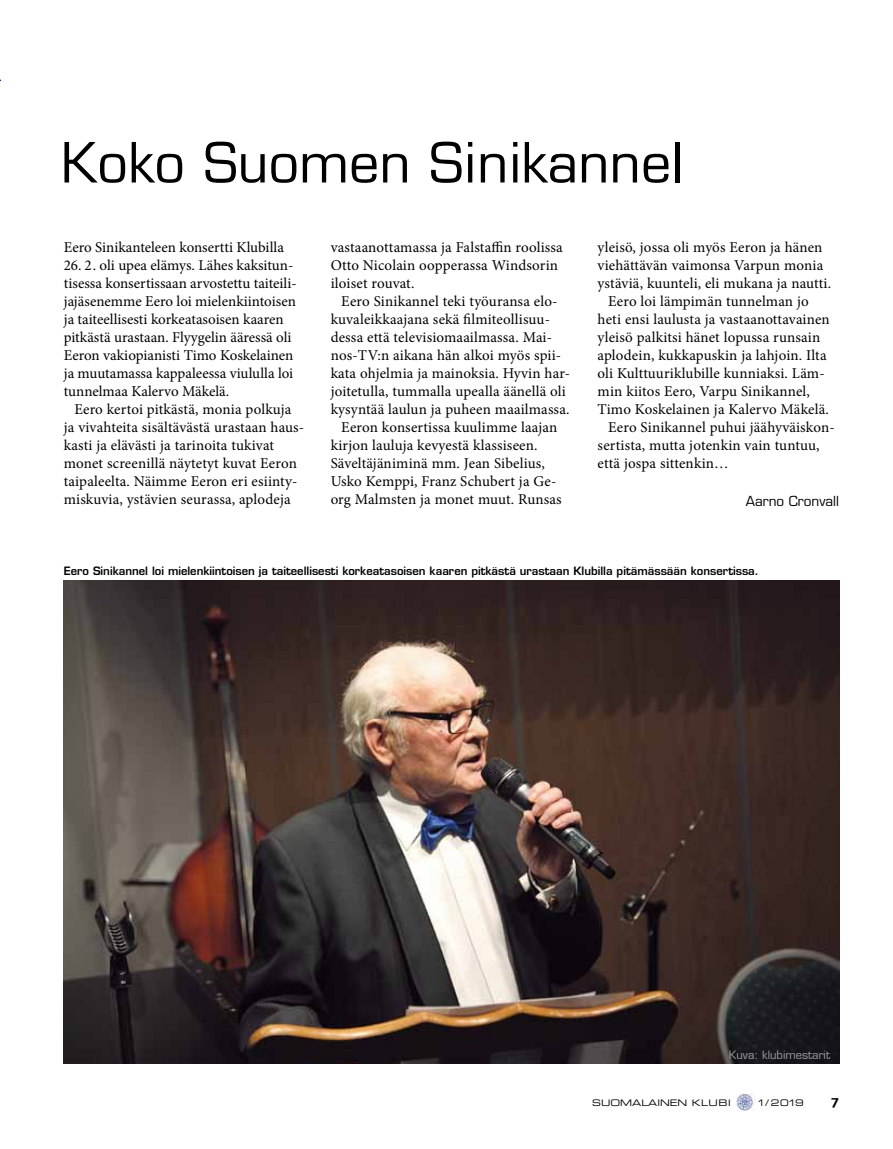
<style>
.page{position:relative;width:893px;height:1149px;background:#fff}
.page>*{position:absolute;margin:0;border:0;box-sizing:border-box;transform-origin:0 0}
.t1{font:54px "Eurostile";color:#000}
.t2{font:15px/18px "Minion Pro";letter-spacing:.005em;color:#000}
.t3{font:15px "Foundry Form Sans Bold OSF";color:#000}
.t4{font:13.5px "Eurostile";color:#000}
.t5{font:600 11.25px "Eurostile";color:#000}
.t6{font:11.25px "Eurostile";color:#9c9e9f}
.t7{font:9px "Eurostile Extended Two";color:#000}
</style>
<div class="page">
<img style="left:737px;top:1093px;width:17px;height:17px">
<img style="left:64px;top:580px;width:775px;height:483px">
<h1 class="t1" style="left:61px;top:130px;width:624px">Koko Suomen Sinikannel</h1>
<p class="t2" style="left:64px;top:238px;width:222px">Eero Sinikanteleen konsertti Klubilla</p>
<p class="t2" style="left:64px;top:256px;width:235px">26. 2. oli upea elämys. Lähes kaksitun&shy;tisessa konsertissaan arvostettu taiteili&shy;jajäsenemme Eero loi mielenkiintoisen ja taiteellisesti korkeatasoisen kaaren pitkästä urastaan. Flyygelin ääressä oli Eeron vakiopianisti Timo Koskelainen ja muutamassa kappaleessa viululla loi tunnelmaa Kalervo Mäkelä.</p>
<p class="t2" style="left:64px;top:400px;width:242px;text-indent:11px">Eero kertoi pitkästä, monia polkuja ja vivahteita sisältävästä urastaan haus&shy;kasti ja elävästi ja tarinoita tukivat monet screenillä näytetyt kuvat Eeron taipaleelta. Näimme Eeron eri esiinty&shy;miskuvia, ystävien seurassa, aplodeja</p>
<p class="t2" style="left:331px;top:238px;width:234px">vastaanottamassa ja Falstaffin roolissa<br>Otto Nicolain oopperassa Windsorin iloiset rouvat.</p>
<p class="t2" style="left:341px;top:292px;width:218px">Eero Sinikannel teki työuransa elo-</p>
<p class="t2" style="left:331px;top:310px;width:221px">kuvaleikkaajana sekä filmiteollisuu-</p>
<p class="t2" style="left:331px;top:328px;width:223px">dessa että televisiomaailmassa. Mai-</p>
<p class="t2" style="left:331px;top:346px;width:232px">nos-TV:n aikana hän alkoi myös spii-</p>
<p class="t2" style="left:331px;top:364px;width:241px">kata ohjelmia ja mainoksia. Hyvin har-</p>
<p class="t2" style="left:331px;top:382px;width:237px">joitetulla, tummalla upealla äänellä oli</p>
<p class="t2" style="left:331px;top:400px;width:240px">kysyntää laulun ja puheen maailmassa.</p>
<p class="t2" style="left:341px;top:418px;width:217px">Eeron konsertissa kuulimme laajan</p>
<p class="t2" style="left:331px;top:436px;width:208px">kirjon lauluja kevyestä klassiseen.</p>
<p class="t2" style="left:331px;top:454px;width:216px">Säveltäjäniminä mm. Jean Sibelius,</p>
<p class="t2" style="left:331px;top:472px;width:227px">Usko Kemppi, Franz Schubert ja Ge-</p>
<p class="t2" style="left:331px;top:490px;width:233px">org Malmsten ja monet muut. Runsas</p>
<p class="t2" style="left:598px;top:238px;width:226px">yleisö, jossa oli myös Eeron ja hänen</p>
<p class="t2" style="left:598px;top:256px;width:227px">viehättävän vaimonsa Varpun monia</p>
<p class="t2" style="left:598px;top:274px;width:235px">ystäviä, kuunteli, eli mukana ja nautti.</p>
<p class="t2" style="left:608px;top:292px;width:202px">Eero loi lämpimän tunnelman jo</p>
<p class="t2" style="left:598px;top:310px;width:234px">heti ensi laulusta ja vastaanottavainen</p>
<p class="t2" style="left:598px;top:328px;width:224px">yleisö palkitsi hänet lopussa runsain</p>
<p class="t2" style="left:598px;top:346px;width:231px">aplodein, kukkapuskin ja lahjoin. Ilta</p>
<p class="t2" style="left:598px;top:364px;width:229px">oli Kulttuuriklubille kunniaksi. Läm-</p>
<p class="t2" style="left:598px;top:382px;width:214px">min kiitos Eero, Varpu Sinikannel,</p>
<p class="t2" style="left:598px;top:400px;width:233px">Timo Koskelainen ja Kalervo Mäkelä.</p>
<p class="t2" style="left:608px;top:418px;width:228px">Eero Sinikannel puhui jäähyväiskon-</p>
<p class="t2" style="left:598px;top:436px;width:223px">sertista, mutta jotenkin vain tuntuu,</p>
<p class="t2" style="left:598px;top:454px;width:133px">että jospa sittenkin…</p>
<p class="t4" style="left:746px;top:493px;width:95px">Aarno Cronvall</p>
<p class="t5" style="left:64px;top:563px;width:697px">Eero Sinikannel loi mielenkiintoisen ja taiteellisesti korkeatasoisen kaaren pitkästä urastaan Klubilla pitämässään konsertissa.</p>
<p class="t6" style="left:729px;top:1047px;width:103px">Kuva: klubimestarit</p>
<p class="t7" style="left:592px;top:1096px;width:140px">SUOMALAINEN KLUBI</p>
<p class="t7" style="left:757px;top:1096px;width:48px">1/ 2019</p>
<p class="t3" style="left:831px;top:1092px;width:9px">7</p>
</div>
